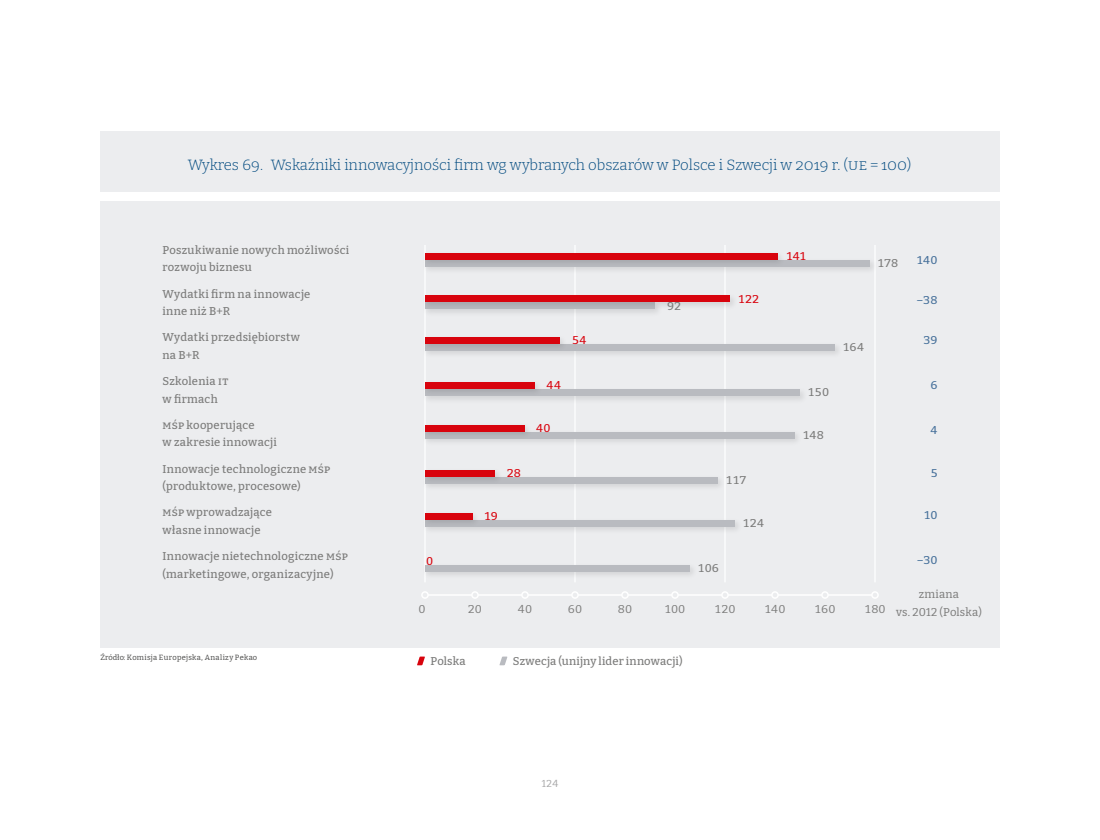
<style>
.page{position:relative;width:1100px;height:840px;background:#fff}
.page>*{position:absolute;margin:0;border:0;box-sizing:border-box;transform-origin:0 0}
.t1{font:300 15px "Bitter Pro";color:#00497f}
.t2{font:500 11.25px/17.5px "Bitter Pro";letter-spacing:.02em;color:#7b7b7a}
.t3{font:11.25px/17.5px "Bitter Pro";letter-spacing:.02em;color:#7b7b7a;text-align:center}
.t4{font:500 11.25px "Bitter Pro";letter-spacing:.005em;color:#d8030d}
.t5{font:500 11.25px "Bitter Pro";color:#46709a}
.t6{font:10px "Bitter Pro";color:#a7a7a8}
.t7{font:7.5px "Bitter Pro";letter-spacing:.035em;color:#494948}
</style>
<div class="page">
<div style="left:100px;top:131px;width:900px;height:517px;background:#ecedef"></div>
<div style="left:88px;top:192px;width:924px;height:9px;background:#fff"></div>
<hr style="left:424px;top:245px;width:2px;height:337px;background:#fff">
<hr style="left:874px;top:245px;width:2px;height:337px;background:#fff">
<hr style="left:724px;top:245px;width:2px;height:337px;background:#fff">
<hr style="left:574px;top:245px;width:2px;height:337px;background:#fff">
<div style="left:422px;top:341px;width:421px;height:18px;background:#000;opacity:.11"></div>
<div style="left:425px;top:344px;width:410px;height:7px;background:#b9bbc0"></div>
<div style="left:422px;top:334px;width:146px;height:18px;background:#000;opacity:.11"></div>
<div style="left:425px;top:337px;width:135px;height:7px;background:#d8030d"></div>
<div style="left:422px;top:386px;width:386px;height:18px;background:#000;opacity:.11"></div>
<div style="left:425px;top:389px;width:375px;height:7px;background:#b9bbc0"></div>
<div style="left:422px;top:379px;width:121px;height:18px;background:#000;opacity:.11"></div>
<div style="left:425px;top:382px;width:110px;height:7px;background:#d8030d"></div>
<div style="left:422px;top:429px;width:381px;height:18px;background:#000;opacity:.11"></div>
<div style="left:425px;top:432px;width:370px;height:7px;background:#b9bbc0"></div>
<div style="left:422px;top:422px;width:111px;height:18px;background:#000;opacity:.11"></div>
<div style="left:425px;top:425px;width:100px;height:6px;background:#d8030d"></div>
<div style="left:422px;top:257px;width:456px;height:18px;background:#e6e7e9"></div>
<div style="left:425px;top:260px;width:445px;height:7px;background:#b9bbc0"></div>
<div style="left:422px;top:250px;width:364px;height:18px;background:#000;opacity:.11"></div>
<div style="left:425px;top:253px;width:353px;height:7px;background:#d8030d"></div>
<div style="left:422px;top:299px;width:241px;height:18px;background:#e4e5e7"></div>
<div style="left:422px;top:292px;width:316px;height:18px;background:#000;opacity:.11"></div>
<div style="left:425px;top:295px;width:305px;height:7px;background:#d8030d"></div>
<div style="left:422px;top:474px;width:303px;height:18px;background:#000;opacity:.11"></div>
<div style="left:425px;top:477px;width:293px;height:7px;background:#b9bbc0"></div>
<div style="left:422px;top:467px;width:81px;height:18px;background:#000;opacity:.11"></div>
<div style="left:425px;top:470px;width:70px;height:7px;background:#d8030d"></div>
<div style="left:422px;top:517px;width:321px;height:18px;background:#000;opacity:.11"></div>
<div style="left:425px;top:520px;width:310px;height:7px;background:#b9bbc0"></div>
<div style="left:422px;top:562px;width:276px;height:18px;background:#000;opacity:.11"></div>
<div style="left:425px;top:565px;width:265px;height:7px;background:#b9bbc0"></div>
<div style="left:422px;top:510px;width:59px;height:18px;background:#000;opacity:.11"></div>
<div style="left:425px;top:513px;width:47px;height:7px;background:#d8030d"></div>
<hr style="left:425px;top:594px;width:450px;height:2px;background:#fff">
<div style="left:871px;top:591px;width:8px;height:8px;border:2px solid #fff;border-radius:50%"></div>
<div style="left:821px;top:591px;width:8px;height:8px;border:2px solid #fff;border-radius:50%"></div>
<div style="left:771px;top:591px;width:8px;height:8px;border:2px solid #fff;border-radius:50%"></div>
<div style="left:721px;top:591px;width:8px;height:8px;border:2px solid #fff;border-radius:50%"></div>
<div style="left:671px;top:591px;width:8px;height:8px;border:2px solid #fff;border-radius:50%"></div>
<div style="left:621px;top:591px;width:8px;height:8px;border:2px solid #fff;border-radius:50%"></div>
<div style="left:421px;top:591px;width:8px;height:8px;border:2px solid #fff;border-radius:50%"></div>
<div style="left:471px;top:591px;width:8px;height:8px;border:2px solid #fff;border-radius:50%"></div>
<div style="left:521px;top:591px;width:8px;height:8px;border:2px solid #fff;border-radius:50%"></div>
<div style="left:571px;top:591px;width:8px;height:8px;border:2px solid #fff;border-radius:50%"></div>
<svg style="left:417px;top:657px;width:8px;height:8px"></svg>
<svg style="left:499px;top:657px;width:9px;height:8px"></svg>
<h1 class="t1" style="left:188px;top:154px;width:725px">Wykres 69. Wskaźniki innowacyjności firm wg wybranych obszarów w Polsce i Szwecji w 2019 r. (UE = 100)</h1>
<p class="t2" style="left:162px;top:240px;width:188px">Poszukiwanie nowych możliwości rozwoju biznesu</p>
<p class="t2" style="left:162px;top:284px;width:149px">Wydatki firm na innowacje inne niż B+R</p>
<p class="t2" style="left:162px;top:328px;width:139px">Wydatki przedsiębiorstw na B+R</p>
<p class="t2" style="left:162px;top:372px;width:67px">Szkolenia IT w firmach</p>
<p class="t2" style="left:162px;top:415px;width:116px">MŚP kooperujące<br>w zakresie innowacji</p>
<p class="t2" style="left:162px;top:459px;width:169px">Innowacje technologiczne MŚP (produktowe, procesowe)</p>
<p class="t2" style="left:162px;top:503px;width:111px">MŚP wprowadzające własne innowacje</p>
<p class="t2" style="left:162px;top:547px;width:187px">Innowacje nietechnologiczne MŚP (marketingowe, organizacyjne)</p>
<p class="t7" style="left:101px;top:652px;width:158px">Źródło: Komisja Europejska, Analizy Pekao</p>
<p class="t4" style="left:426px;top:553px;width:9px">0</p>
<p class="t4" style="left:507px;top:464px;width:16px">28</p>
<p class="t4" style="left:484px;top:507px;width:16px">19</p>
<p class="t4" style="left:572px;top:331px;width:16px">54</p>
<p class="t4" style="left:547px;top:377px;width:16px">44</p>
<p class="t4" style="left:536px;top:419px;width:16px">40</p>
<p class="t2" style="left:667px;top:297px;width:16px">92</p>
<p class="t4" style="left:738px;top:290px;width:23px">122</p>
<p class="t2" style="left:726px;top:471px;width:22px">117</p>
<p class="t2" style="left:743px;top:513px;width:23px">124</p>
<p class="t2" style="left:698px;top:559px;width:23px">106</p>
<p class="t4" style="left:786px;top:247px;width:22px">141</p>
<p class="t2" style="left:877px;top:254px;width:22px">178</p>
<p class="t2" style="left:808px;top:383px;width:23px">150</p>
<p class="t2" style="left:803px;top:425px;width:23px">148</p>
<p class="t2" style="left:843px;top:337px;width:23px">164</p>
<p class="t5" style="left:916px;top:251px;width:23px">140</p>
<p class="t5" style="left:917px;top:291px;width:22px">–38</p>
<p class="t5" style="left:924px;top:331px;width:16px">39</p>
<p class="t5" style="left:931px;top:376px;width:9px">6</p>
<p class="t5" style="left:931px;top:421px;width:9px">4</p>
<p class="t5" style="left:931px;top:465px;width:9px">5</p>
<p class="t5" style="left:924px;top:506px;width:15px">10</p>
<p class="t5" style="left:917px;top:551px;width:22px">–30</p>
<p class="t3" style="left:419px;top:599px;width:9px">0</p>
<p class="t3" style="left:468px;top:599px;width:16px">20</p>
<p class="t3" style="left:518px;top:599px;width:16px">40</p>
<p class="t3" style="left:568px;top:599px;width:16px">60</p>
<p class="t3" style="left:618px;top:599px;width:16px">80</p>
<p class="t3" style="left:665px;top:599px;width:22px">100</p>
<p class="t3" style="left:715px;top:599px;width:22px">120</p>
<p class="t3" style="left:765px;top:599px;width:22px">140</p>
<p class="t3" style="left:815px;top:599px;width:22px">160</p>
<p class="t3" style="left:865px;top:599px;width:23px">180</p>
<p class="t3" style="left:896px;top:585px;width:87px">zmiana<br>vs. 2012 (Polska)</p>
<p class="t2" style="left:431px;top:652px;width:37px">Polska</p>
<p class="t2" style="left:513px;top:652px;width:171px">Szwecja (unijny lider innowacji)</p>
<p class="t6" style="left:542px;top:776px;width:18px">124</p>
</div>
